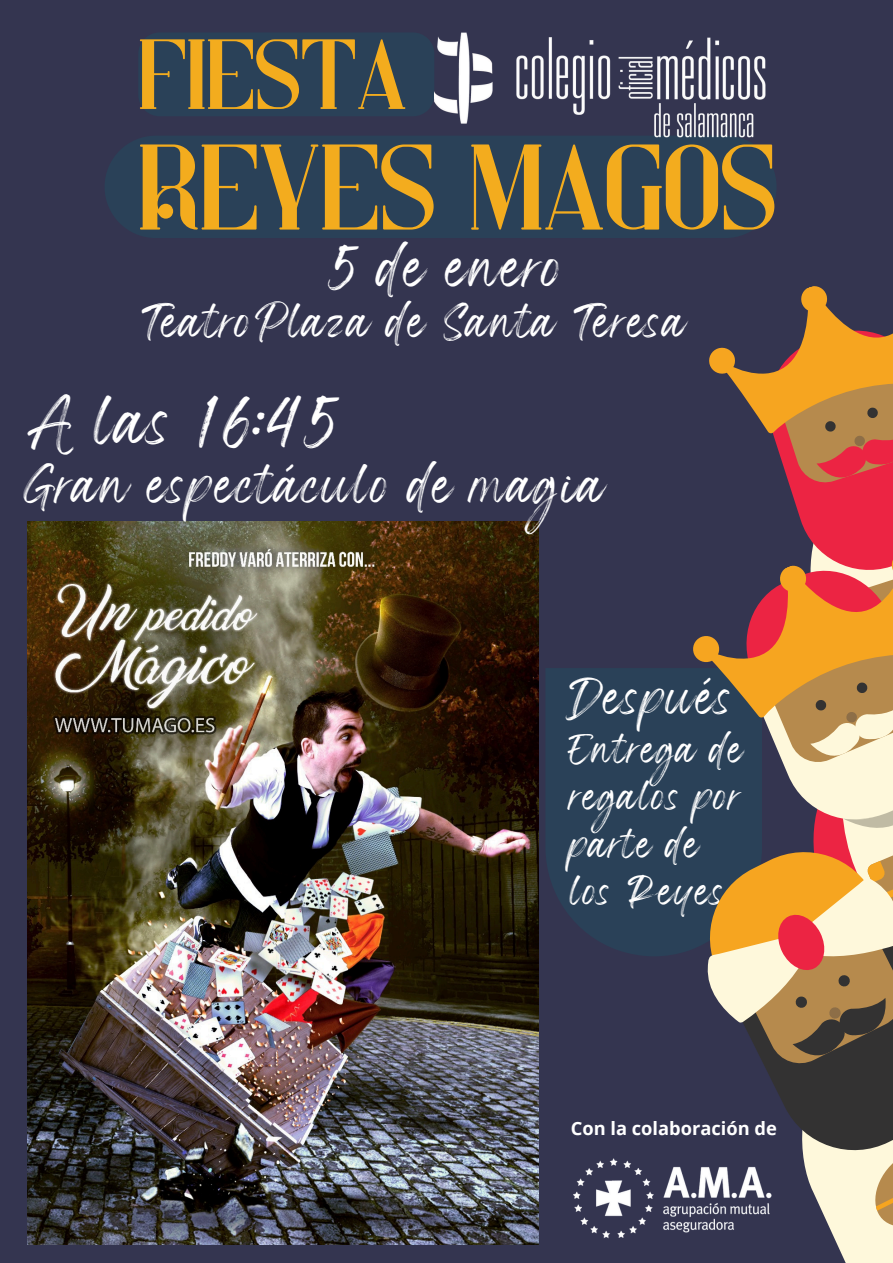
<style>
.page{position:relative;width:893px;height:1263px;background:#343550}
.page>*{position:absolute;margin:0;border:0;box-sizing:border-box;transform-origin:0 0}
.t1{font:120px "Kompot";color:#f3ac1e}
.t2{font:98.1px "Kompot";color:#f3ac1e}
.t3{font:37.5px "Wonderful Branding";letter-spacing:.065em;color:#fff}
.t4{font:32.4px "Wonderful Branding";letter-spacing:.065em;color:#fff}
.t5{font:30px "Wonderful Branding";letter-spacing:.065em;color:#fff}
.t6{font:28.28px "Wonderful Branding";letter-spacing:.065em;color:#fff}
.t7{font:26.25px "Wonderful Branding";letter-spacing:.065em;color:#fff}
.t8{font:22.58px/47.2px "Wonderful Branding";letter-spacing:.065em;color:#fff}
.t9{font:700 18.3px "Open Sans";color:#fff}
</style>
<div class="page">
<svg style="left:546px;top:668px;width:108px;height:288px;fill:#2a4158"></svg>
<img style="left:27px;top:522px;width:512px;height:723px">
<svg style="left:654px;top:286px;width:239px;height:977px"></svg>
<div style="left:105px;top:136px;width:671px;height:102px;background:#2a4158;border-radius:51px"></div>
<div style="left:139px;top:33px;width:295px;height:83px;background:#2a4158"></div>
<img style="left:434px;top:32px;width:332px;height:106px">
<img style="left:573px;top:1149px;width:203px;height:96px">
<h4 class="t2" style="left:138px;top:17px;width:270px">FIESTA</h4>
<h1 class="t1" style="left:138px;top:117px;width:640px">REYES MAGOS</h1>
<p class="t4" style="left:328px;top:260px;width:238px">5 de enero</p>
<h5 class="t7" style="left:142px;top:316px;width:547px">TeatroPlaza de Santa Teresa</h5>
<p class="t3" style="left:27px;top:413px;width:314px">A las 16:45</p>
<p class="t5" style="left:27px;top:478px;width:581px">Gran espectáculo de magia</p>
<p class="t6" style="left:577px;top:691px;width:160px">Después</p>
<h2 class="t8" style="left:572px;top:734px;width:175px">Entrega de regalos por parte de los Reyes</h2>
<h3 class="t9" style="left:571px;top:1115px;width:208px">Con la colaboración de</h3>
</div>
